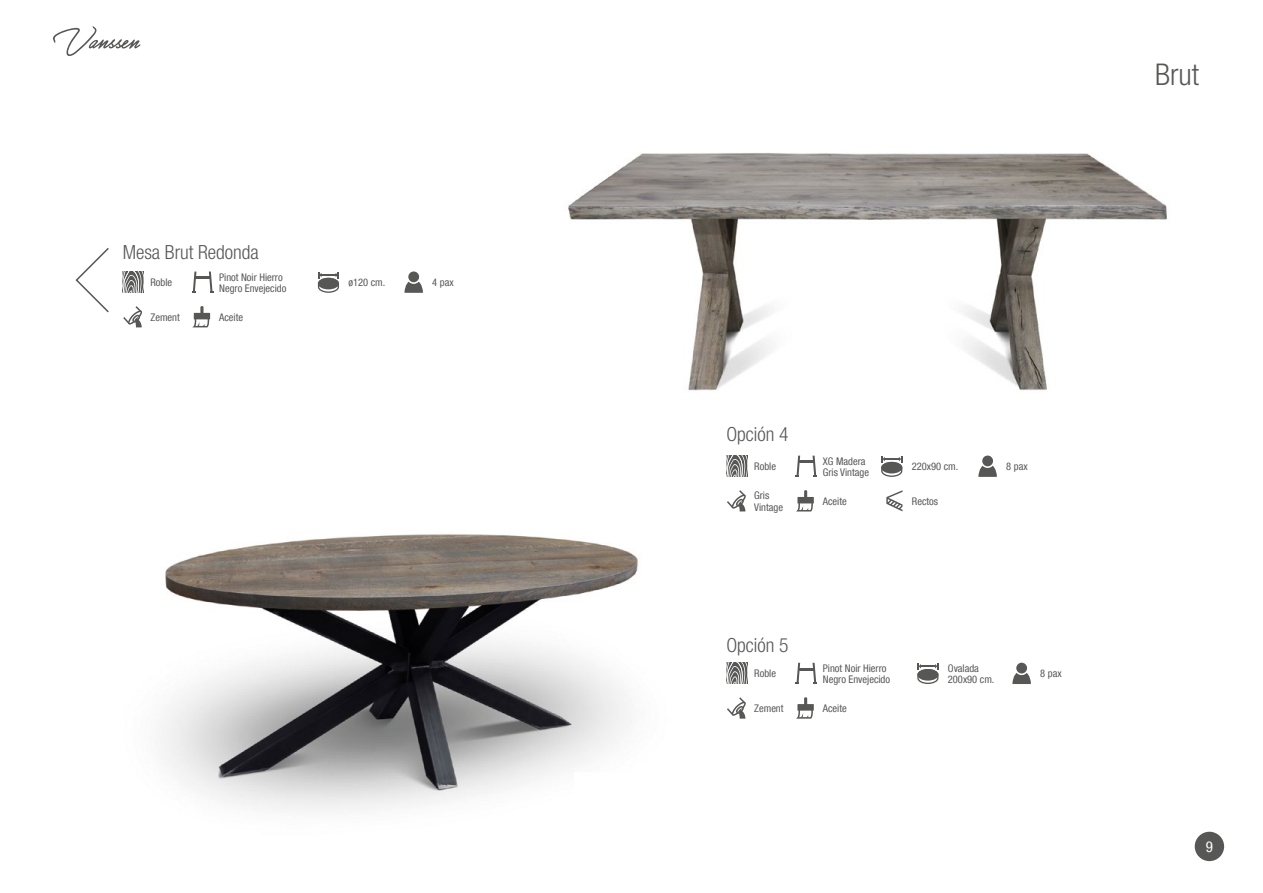
<style>
.page{position:relative;width:1263px;height:893px;background:#fff}
.page>*{position:absolute;margin:0;border:0;box-sizing:border-box;transform-origin:0 0}
.t1{font:300 condensed 30px "Helvetica Neue LT Com";color:#575756}
.t2{font:300 condensed 19.5px "Helvetica Neue LT Com";color:#575756}
.t3{font:condensed 15px "Helvetica Neue LT Com";color:#fff}
.t4{font:condensed 10.5px/11.2px "Helvetica Neue LT Com";color:#575756}
</style>
<div class="page">
<div style="left:1195px;top:832px;width:29px;height:29px;background:#575756;border-radius:50%"></div>
<svg style="left:53px;top:26px;width:87px;height:30px"></svg>
<img style="left:568px;top:153px;width:599px;height:238px">
<img style="left:161px;top:534px;width:478px;height:277px">
<svg style="left:123px;top:272px;width:21px;height:21px"></svg>
<svg style="left:192px;top:272px;width:21px;height:21px"></svg>
<svg style="left:318px;top:272px;width:21px;height:21px"></svg>
<svg style="left:404px;top:271px;width:19px;height:22px"></svg>
<svg style="left:123px;top:306px;width:19px;height:21px"></svg>
<div style="left:194px;top:313px;width:16px;height:6px;background:#575756"></div>
<svg style="left:193px;top:306px;width:16px;height:21px"></svg>
<svg style="left:726px;top:456px;width:22px;height:21px"></svg>
<svg style="left:796px;top:456px;width:21px;height:21px"></svg>
<svg style="left:881px;top:456px;width:21px;height:21px"></svg>
<svg style="left:978px;top:455px;width:19px;height:22px"></svg>
<svg style="left:727px;top:490px;width:19px;height:21px"></svg>
<div style="left:797px;top:497px;width:17px;height:6px;background:#747473"></div>
<svg style="left:796px;top:490px;width:17px;height:21px"></svg>
<svg style="left:886px;top:490px;width:16px;height:21px"></svg>
<svg style="left:726px;top:663px;width:22px;height:21px"></svg>
<svg style="left:796px;top:663px;width:21px;height:21px"></svg>
<svg style="left:917px;top:663px;width:21px;height:21px"></svg>
<svg style="left:1012px;top:662px;width:19px;height:22px"></svg>
<svg style="left:727px;top:697px;width:19px;height:22px"></svg>
<svg style="left:796px;top:697px;width:17px;height:22px"></svg>
<svg style="left:75px;top:248px;width:34px;height:65px"></svg>
<h2 class="t2" style="left:123px;top:241px;width:138px">Mesa Brut Redonda</h2>
<p class="t4" style="left:151px;top:277px;width:23px">Roble</p>
<p class="t4" style="left:151px;top:311px;width:31px">Zement</p>
<p class="t4" style="left:219px;top:271px;width:69px">Pinot Noir Hierro<br>Negro Envejecido</p>
<p class="t4" style="left:219px;top:311px;width:25px">Aceite</p>
<p class="t4" style="left:348px;top:277px;width:38px">ø120 cm.</p>
<p class="t4" style="left:432px;top:277px;width:23px">4 pax</p>
<h1 class="t1" style="left:1155px;top:57px;width:45px">Brut</h1>
<h2 class="t2" style="left:726px;top:423px;width:64px">Opción 4</h2>
<p class="t4" style="left:754px;top:461px;width:23px">Roble</p>
<p class="t4" style="left:754px;top:490px;width:30px">Gris<br>Vintage</p>
<p class="t4" style="left:823px;top:455px;width:48px">XG Madera<br>Gris Vintage</p>
<p class="t4" style="left:823px;top:495px;width:25px">Aceite</p>
<p class="t4" style="left:912px;top:461px;width:48px">220x90 cm.</p>
<p class="t4" style="left:1006px;top:461px;width:23px">8 pax</p>
<p class="t4" style="left:912px;top:495px;width:28px">Rectos</p>
<h2 class="t2" style="left:726px;top:634px;width:64px">Opción 5</h2>
<p class="t4" style="left:754px;top:668px;width:23px">Roble</p>
<p class="t4" style="left:754px;top:703px;width:31px">Zement</p>
<p class="t4" style="left:823px;top:662px;width:69px">Pinot Noir Hierro<br>Negro Envejecido</p>
<p class="t4" style="left:823px;top:703px;width:25px">Aceite</p>
<p class="t4" style="left:948px;top:662px;width:48px">Ovalada<br>200x90 cm.</p>
<p class="t4" style="left:1040px;top:668px;width:23px">8 pax</p>
<h3 class="t3" style="left:1206px;top:838px;width:9px">9</h3>
</div>
